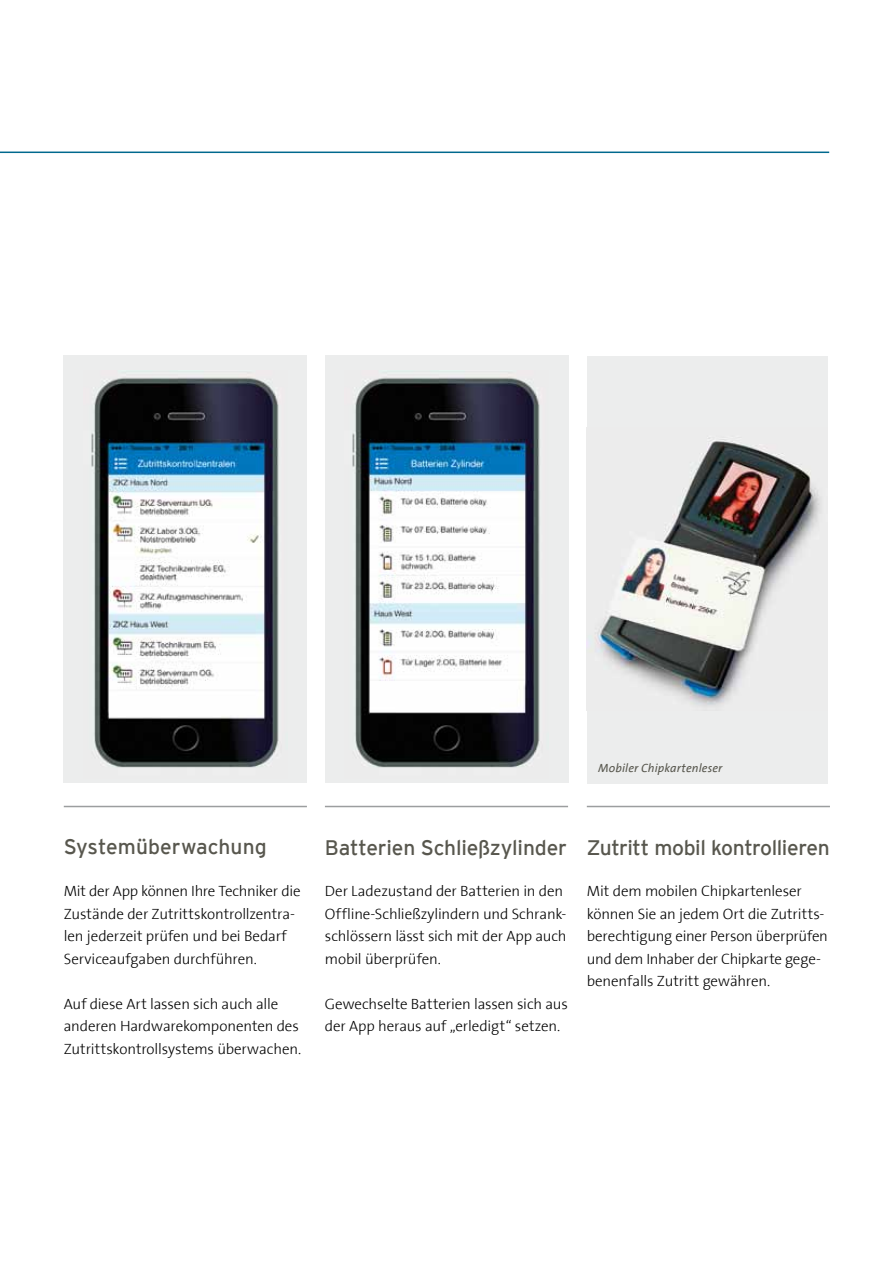
<style>
.page{position:relative;width:893px;height:1263px;background:#fff}
.page>*{position:absolute;margin:0;border:0;box-sizing:border-box;transform-origin:0 0}
.t1{font:21px "Interstate";letter-spacing:-.01em;color:#58574e}
.t2{font:300 15px/22.5px "The Sans";letter-spacing:-.01em;color:#000}
.t3{font:italic 12px "The Sans";letter-spacing:.01em;color:#58574e}
</style>
<div class="page">
<hr style="left:0;top:152px;width:829px;height:1px;background:#00698e">
<hr style="left:325px;top:806px;width:243px;height:1px;background:#9c9e9f">
<hr style="left:587px;top:806px;width:243px;height:1px;background:#9c9e9f">
<hr style="left:64px;top:806px;width:243px;height:1px;background:#9c9e9f">
<div style="left:587px;top:356px;width:241px;height:427px;background:#eceded"></div>
<img style="left:587px;top:438px;width:233px;height:269px">
<div style="left:325px;top:355px;width:243px;height:428px;background:#eceded"></div>
<img style="left:352px;top:377px;width:188px;height:391px">
<div style="left:64px;top:355px;width:243px;height:428px;background:#eceded"></div>
<img style="left:91px;top:377px;width:188px;height:391px">
<p class="t3" style="left:598px;top:762px;width:126px">Mobiler Chipkartenleser</p>
<h1 class="t1" style="left:64px;top:834px;width:204px">Systemüberwachung</h1>
<p class="t2" style="left:64px;top:881px;width:239px">Mit der App können Ihre Techniker die Zustände der Zutrittskontrollzentra&shy;len jederzeit prüfen und bei Bedarf Serviceaufgaben durchführen.</p>
<p class="t2" style="left:64px;top:993px;width:239px">Auf diese Art lassen sich auch alle anderen Hardwarekomponenten des<br>Zutrittskontrollsystems überwachen.</p>
<h1 class="t1" style="left:325px;top:835px;width:244px">Batterien Schließzylinder</h1>
<p class="t2" style="left:325px;top:881px;width:243px">Der Ladezustand der Batterien in den Offline-Schließzylindern und Schrank&shy;schlössern lässt sich mit der App auch mobil überprüfen.</p>
<p class="t2" style="left:325px;top:993px;width:244px">Gewechselte Batterien lassen sich aus der App heraus auf „erledigt“ setzen.</p>
<h1 class="t1" style="left:587px;top:835px;width:244px">Zutritt mobil kontrollieren</h1>
<p class="t2" style="left:587px;top:881px;width:243px">Mit dem mobilen Chipkartenleser können Sie an jedem Ort die Zutritts&shy;berechtigung einer Person überprüfen und dem Inhaber der Chipkarte gege&shy;benenfalls Zutritt gewähren.</p>
</div>
